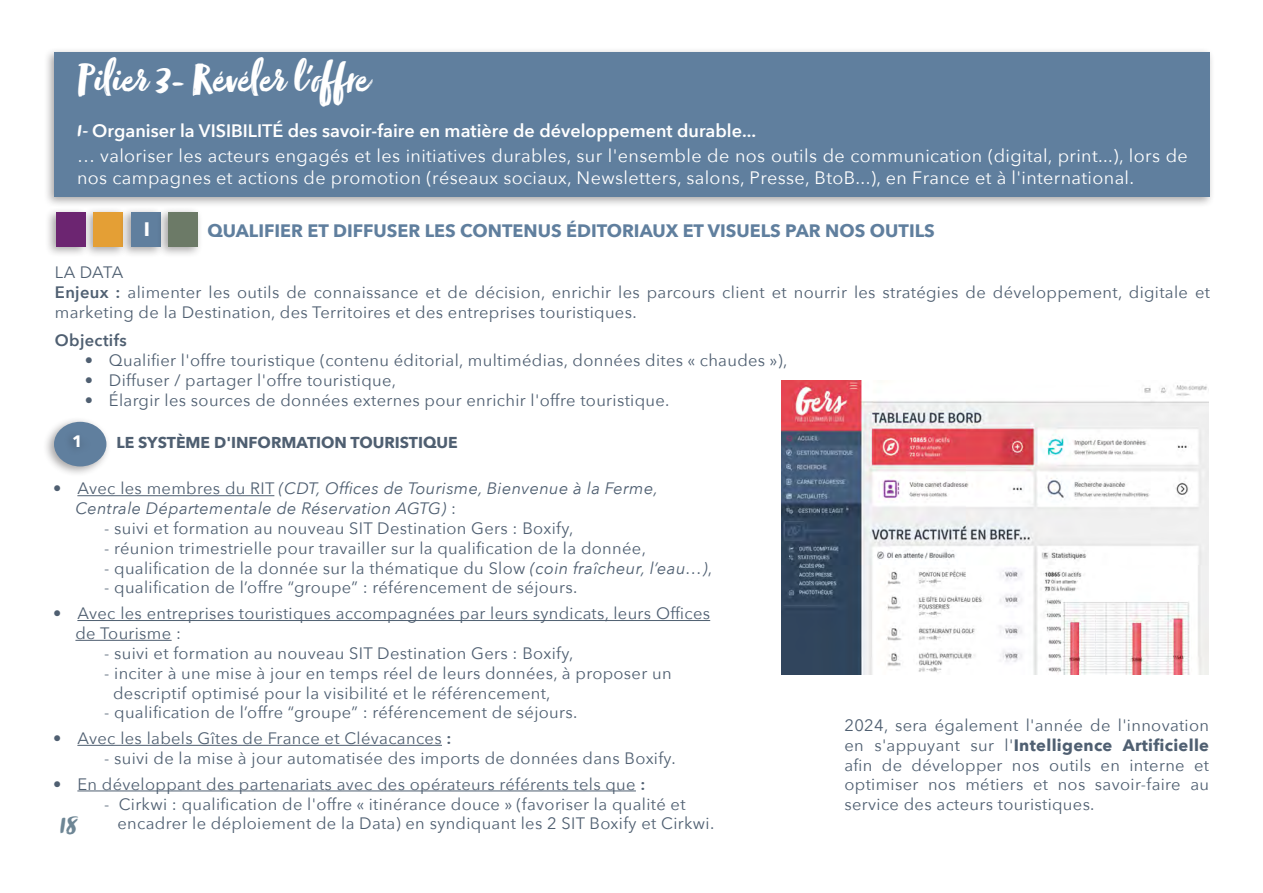
<style>
.page{position:relative;width:1263px;height:893px;background:#fff}
.page>*{position:absolute;margin:0;border:0;box-sizing:border-box;transform-origin:0 0}
.t1{font:45px "Zooja Pro";color:#fff}
.t2{font:28.5px "Zooja Pro";color:#6e8695}
.t3{font:700 19.5px "Avenir Next";color:#fff}
.t4{font:18px/25.2px "Avenir Next";letter-spacing:.02em;color:#fff}
.contenu_sommaire{font:700 18px "Avenir Next";color:#607f9e}
.accroches{font:16.5px/19.8px "Avenir Next";letter-spacing:.02em;color:#4f5f71}
.accroches-2{font:italic 16.5px "Avenir Next";letter-spacing:.02em;color:#4f5f71}
.accroches-3{font:600 16.5px "Avenir Next";letter-spacing:.02em;color:#4f5f71}
.accroches-4{font:700 16.5px "Avenir Next";color:#fff}
.t5{font:700 15.75px "Avenir Next";color:#4f5f71}
.s1{font-family:"Zooja Pro";font-size:21px}
.s2{font-weight:600}
.s3{font-style:normal}
.s4{font-style:italic}
.s5{font-weight:700}
</style>
<div class="page">
<div style="left:44px;top:47px;width:1171px;height:160px;background:#231f20;opacity:.4"></div>
<div style="left:55px;top:52px;width:1155px;height:145px;background:#607f9e"></div>
<div style="left:82px;top:207px;width:46px;height:51px;background:#231f20;opacity:.4"></div>
<div style="left:93px;top:212px;width:30px;height:35px;background:#e49f35"></div>
<div style="left:44px;top:207px;width:46px;height:51px;background:#231f20;opacity:.4"></div>
<div style="left:56px;top:212px;width:30px;height:35px;background:#6c2571"></div>
<div style="left:119px;top:207px;width:47px;height:51px;background:#231f20;opacity:.4"></div>
<div style="left:131px;top:212px;width:29px;height:35px;background:#607f9e"></div>
<div style="left:157px;top:207px;width:46px;height:51px;background:#231f20;opacity:.4"></div>
<div style="left:168px;top:212px;width:30px;height:35px;background:#6c7a67"></div>
<hr style="left:77px;top:495px;width:197px;height:1px;background:#4f5f71">
<hr style="left:77px;top:620px;width:633px;height:1px;background:#4f5f71">
<hr style="left:75px;top:640px;width:97px;height:1px;background:#4f5f71">
<hr style="left:77px;top:745px;width:365px;height:1px;background:#4f5f71">
<hr style="left:77px;top:790px;width:559px;height:1px;background:#4f5f71">
<img style="left:782px;top:381px;width:426px;height:293px">
<div style="left:43px;top:416px;width:68px;height:61px;background:#231f20;opacity:.4"></div>
<div style="left:54px;top:422px;width:52px;height:44px;background:#607f9e;border-radius:50%"></div>
<p class="t1" style="left:77px;top:53px;width:292px">Pilier 3- Révéler l'offre</p>
<p class="t4" style="left:77px;top:118px;width:1112px"><span class="s1">1-</span> <span class="s2">Organiser la VISIBILITÉ des savoir-faire en matière de développement durable...<br></span>… valoriser les acteurs engagés et les initiatives durables, sur l'ensemble de nos outils de communication (digital, print...), lors de</p>
<p class="t4" style="left:77px;top:164px;width:1058px">nos campagnes et actions de promotion (réseaux sociaux, Newsletters, salons, Presse, BtoB...), en France et à l'international.</p>
<p class="t3" style="left:144px;top:212px;width:8px">I</p>
<p class="contenu_sommaire" style="left:207px;top:215px;width:729px">QUALIFIER ET DIFFUSER LES CONTENUS ÉDITORIAUX ET VISUELS PAR NOS OUTILS</p>
<p class="accroches" style="left:55px;top:262px;width:70px">LA DATA</p>
<p class="accroches" style="left:55px;top:281px;width:1156px"><span class="s2">Enjeux :</span> alimenter les outils de connaissance et de décision, enrichir les parcours client et nourrir les stratégies de développement, digitale et marketing de la Destination, des Territoires et des entreprises touristiques.</p>
<p class="accroches-3" style="left:55px;top:326px;width:73px">Objectifs</p>
<p class="accroches" style="left:85px;top:350px;width:704px">• Qualifier l'offre touristique (contenu éditorial, multimédias, données dites « chaudes »),</p>
<p class="accroches" style="left:85px;top:370px;width:313px">• Diffuser / partager l'offre touristique,</p>
<p class="accroches" style="left:85px;top:389px;width:586px">• Élargir les sources de données externes pour enrichir l'offre touristique.</p>
<p class="accroches-4" style="left:72px;top:426px;width:12px">1</p>
<p class="t5" style="left:116px;top:429px;width:343px">LE SYSTÈME D'INFORMATION TOURISTIQUE</p>
<p class="accroches-2" style="left:53px;top:475px;width:606px"><span class="s3">• Avec les membres du RIT</span> (CDT, Offices de Tourisme, Bienvenue à la Ferme,</p>
<p class="accroches-2" style="left:75px;top:495px;width:382px">Centrale Départementale de Réservation AGTG) <span class="s3">:</span></p>
<p class="accroches" style="left:104px;top:518px;width:471px">- suivi et formation au nouveau SIT Destination Gers : Boxify,</p>
<p class="accroches" style="left:104px;top:537px;width:543px">- réunion trimestrielle pour travailler sur la qualification de la donnée,</p>
<p class="accroches" style="left:104px;top:557px;width:610px">- qualification de la donnée sur la thématique du Slow <span class="s4">(coin fraîcheur, l’eau…)</span>,</p>
<p class="accroches" style="left:104px;top:577px;width:475px">- qualification de l’offre “groupe” : référencement de séjours.</p>
<p class="accroches" style="left:53px;top:603px;width:659px">• Avec les entreprises touristiques accompagnées par leurs syndicats, leurs Offices</p>
<p class="accroches" style="left:75px;top:623px;width:107px">de Tourisme :</p>
<p class="accroches" style="left:104px;top:642px;width:471px">- suivi et formation au nouveau SIT Destination Gers : Boxify,</p>
<p class="accroches" style="left:104px;top:662px;width:569px">- inciter à une mise à jour en temps réel de leurs données, à proposer un</p>
<p class="accroches" style="left:113px;top:682px;width:439px">descriptif optimisé pour la visibilité et le référencement,</p>
<p class="accroches" style="left:104px;top:702px;width:475px">- qualification de l’offre “groupe” : référencement de séjours.</p>
<p class="accroches" style="left:53px;top:728px;width:400px">• Avec les labels Gîtes de France et Clévacances <span class="s2">:</span></p>
<p class="accroches" style="left:104px;top:747px;width:573px">- suivi de la mise à jour automatisée des imports de données dans Boxify.</p>
<p class="accroches" style="left:53px;top:773px;width:594px">• En développant des partenariats avec des opérateurs référents tels que <span class="s2">:</span></p>
<p class="accroches" style="left:104px;top:793px;width:583px">- Cirkwi : qualification de l'offre « itinérance douce » (favoriser la qualité et</p>
<p class="accroches" style="left:118px;top:813px;width:598px">encadrer le déploiement de la Data) en syndiquant les 2 SIT Boxify et Cirkwi.</p>
<p class="t2" style="left:59px;top:807px;width:19px">18</p>
<p class="accroches" style="left:844px;top:714px;width:366px;text-align:justify">2024, sera également l'année de l'innovation en s'appuyant sur l'<span class="s5">Intelligence Artificielle </span>afin de développer nos outils en interne et optimiser nos métiers et nos savoir-faire au service des acteurs touristiques.</p>
</div>
